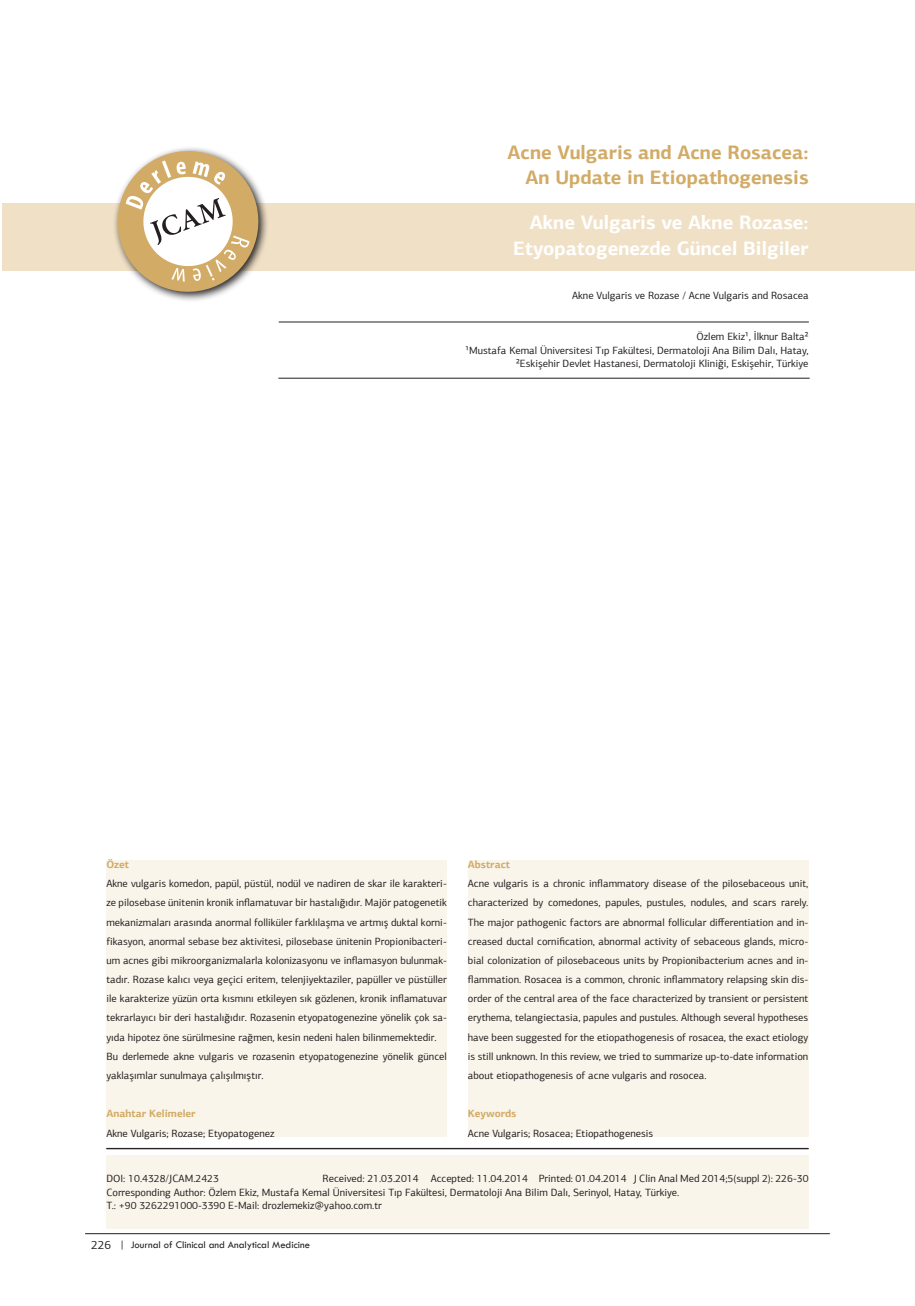
<style>
.page{position:relative;width:915px;height:1306px;background:#fff}
.page>*{position:absolute;margin:0;border:0;box-sizing:border-box;transform-origin:0 0}
.t1{font:700 19.5px/25.5px "PF Agora Sans Pro";color:#fff;text-align:right}
.t2{font:700 19.5px/25.5px "PF Agora Sans Pro";color:#d2ab66;text-align:right}
.t3{font:10.5px/19.2px "PF Agora Sans Pro";color:#231f20}
.t4{font:10.5px "Tw Cen";color:#231f20}
.t5{font:700 10.5px "PF Agora Sans Pro";color:#d2ab66}
.s1{font-family:"PF Agora Sans Pro";font-size:12px}
</style>
<div class="page">
<hr style="left:279px;top:322px;width:529px;height:1px;background:#231f20">
<div style="left:2px;top:203px;width:912px;height:67px;background:#f0e1c6"></div>
<hr style="left:106px;top:1148px;width:702px;height:1px;background:#231f20">
<hr style="left:278px;top:378px;width:531px;height:1px;background:#231f20">
<svg style="left:109px;top:148px;width:158px;height:153px"></svg>
<div style="left:106px;top:1154px;width:702px;height:74px;background:#f9f5eb"></div>
<div style="left:106px;top:860px;width:340px;height:276px;background:#f9f5eb"></div>
<div style="left:467px;top:860px;width:341px;height:276px;background:#f9f5eb"></div>
<hr style="left:85px;top:1233px;width:744px;height:1px;background:#231f20">
<h1 class="t2" style="left:507px;top:139px;width:302px">Acne Vulgaris and Acne Rosacea:<br>An Update in Etiopathogenesis</h1>
<h1 class="t1" style="left:513px;top:210px;width:297px">Akne Vulgaris ve Akne Rozase:<br>Etyopatogenezde Güncel Bilgiler</h1>
<p class="t3" style="left:572px;top:286px;width:238px">Akne Vulgaris ve Rozase / Acne Vulgaris and Rosacea</p>
<p class="t3" style="left:465px;top:330px;width:344px;line-height:13.5px;text-align:right">Özlem Ekiz¹, İlknur Balta²<br>¹Mustafa Kemal Üniversitesi Tıp Fakültesi, Dermatoloji Ana Bilim Dalı, Hatay,<br>²Eskişehir Devlet Hastanesi, Dermatoloji Kliniği, Eskişehir, Türkiye</p>
<p class="t5" style="left:106px;top:857px;width:24px">Özet</p>
<p class="t3" style="left:106px;top:874px;width:342px">Akne vulgaris komedon, papül, püstül, nodül ve nadiren de skar ile karakteri&shy;ze pilosebase ünitenin kronik inflamatuvar bir hastalığıdır. Majör patogenetik mekanizmaları arasında anormal folliküler farklılaşma ve artmış duktal korni&shy;fikasyon, anormal sebase bez aktivitesi, pilosebase ünitenin Propionibacteri&shy;um acnes gibi mikroorganizmalarla kolonizasyonu ve inflamasyon bulunmak&shy;tadır. Rozase kalıcı veya geçici eritem, telenjiyektaziler, papüller ve püstüller ile karakterize yüzün orta kısmını etkileyen sık gözlenen, kronik inflamatuvar tekrarlayıcı bir deri hastalığıdır. Rozasenin etyopatogenezine yönelik çok sa&shy;yıda hipotez öne sürülmesine rağmen, kesin nedeni halen bilinmemektedir.<br>Bu derlemede akne vulgaris ve rozasenin etyopatogenezine yönelik güncel yaklaşımlar sunulmaya çalışılmıştır.</p>
<p class="t5" style="left:106px;top:1107px;width:91px">Anahtar Kelimeler</p>
<p class="t3" style="left:106px;top:1123px;width:169px">Akne Vulgaris; Rozase; Etyopatogenez</p>
<p class="t5" style="left:467px;top:857px;width:44px">Abstract</p>
<p class="t3" style="left:467px;top:874px;width:342px;text-align:justify">Acne vulgaris is a chronic inflammatory disease of the pilosebaceous unit, characterized by comedones, papules, pustules, nodules, and scars rarely.<br>The major pathogenic factors are abnormal follicular differentiation and in&shy;creased ductal cornification, abnormal activity of sebaceous glands, micro&shy;bial colonization of pilosebaceous units by Propionibacterium acnes and in&shy;flammation. Rosacea is a common, chronic inflammatory relapsing skin dis&shy;order of the central area of the face characterized by transient or persistent erythema, telangiectasia, papules and pustules. Although several hypotheses have been suggested for the etiopathogenesis of rosacea, the exact etiology is still unknown. In this review, we tried to summarize up-to-date information about etiopathogenesis of acne vulgaris and rosocea.</p>
<p class="t5" style="left:467px;top:1107px;width:50px">Keywords</p>
<p class="t3" style="left:467px;top:1123px;width:187px">Acne Vulgaris; Rosacea; Etiopathogenesis</p>
<p class="t3" style="left:106px;top:1171px;width:703px;line-height:13.5px;text-indent:216px">Received: 21.03.2014 Accepted: 11.04.2014 Printed: 01.04.2014 J Clin Anal Med 2014;5(suppl 2): 226-30<br>Corresponding Author: Özlem Ekiz, Mustafa Kemal Üniversitesi Tıp Fakültesi, Dermatoloji Ana Bilim Dalı, Serinyol, Hatay, Türkiye.<br>T.: +90 3262291000-3390 E-Mail: drozlemekiz@yahoo.com.tr</p>
<p class="t3" style="left:106px;top:1168px;width:114px">DOI: 10.4328/JCAM.2423</p>
<p class="t4" style="left:91px;top:1237px;width:220px"><span class="s1">226</span> | Journal of Clinical and Analytical Medicine</p>
</div>
